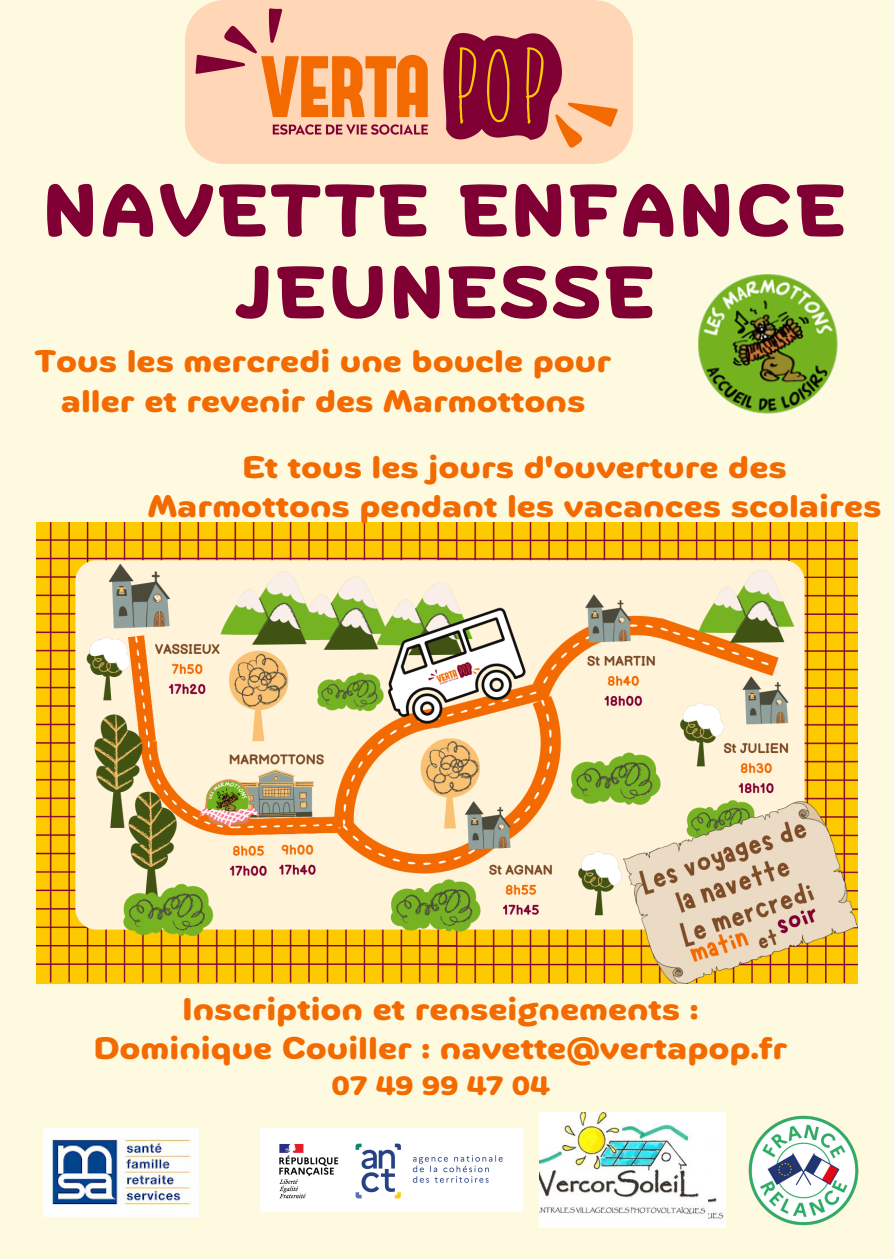
<style>
.page{position:relative;width:894px;height:1259px;background:#fff}
.page>*{position:absolute;margin:0;border:0;box-sizing:border-box;transform-origin:0 0}
.t1{font:800 73.38px/81.9px "Biski";letter-spacing:.06em;color:#800033;text-align:center}
.t2{font:700 31.02px/40.4px "Mommi";color:#f36b00;text-align:center}
.t3{font:700 26.55px "Mommi";color:#f36b00}
</style>
<div class="page">
<div style="left:0;top:0;width:893px;height:1259px;background:#fefae0"></div>
<img style="left:185px;top:0;width:447px;height:164px">
<img style="left:260px;top:1129px;width:262px;height:82px">
<img style="left:44px;top:1129px;width:154px;height:88px">
<img style="left:748px;top:1115px;width:111px;height:111px">
<img style="left:697px;top:273px;width:142px;height:142px">
<img style="left:539px;top:1113px;width:186px;height:114px">
<img style="left:37px;top:522px;width:819px;height:461px">
<p class="t1" style="left:44px;top:177px;width:801px">NAVETTE ENFANCE<br>JEUNESSE</p>
<p class="t2" style="left:35px;top:342px;width:577px">Tous les mercredi une boucle pour aller et revenir des Marmottons</p>
<p class="t2" style="left:148px;top:449px;width:734px;line-height:39.2px">Et tous les jours d'ouverture des<br>Marmottons pendant les vacances scolaires</p>
<p class="t2" style="left:182px;top:990px;width:517px">Inscription et renseignements :</p>
<p class="t2" style="left:94px;top:1029px;width:695px">Dominique Couiller : navette@vertapop.fr</p>
<p class="t3" style="left:331px;top:1074px;width:219px">07 49 99 47 04</p>
</div>
